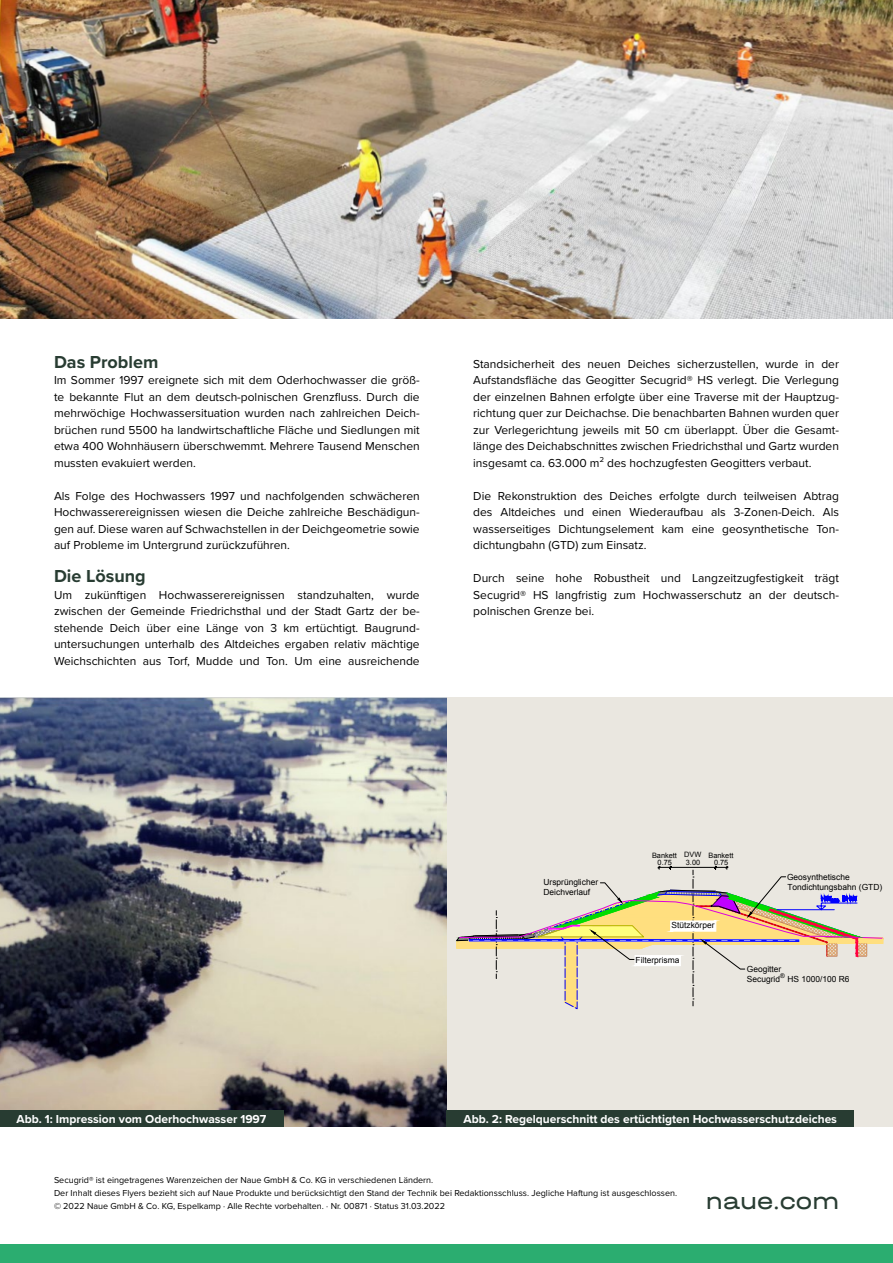
<style>
.page{position:relative;width:893px;height:1263px;background:#fff}
.page>*{position:absolute;margin:0;border:0;box-sizing:border-box;transform-origin:0 0}
.t1{font:24px "Halvar Breit";color:#283c32}
.t2{font:700 18px "Proxima Nova";color:#283c32}
.t3{font:12px/16.5px "Proxima Nova";color:#000;text-align:justify}
.t4{font:700 12px "Proxima Nova";color:#fff}
.t5{font:9px/13px "Proxima Nova";color:#000}
.t6{font:8.4px/10.2px "Arial";color:#000}
.t7{font:7.35px/7.6px "Arial";color:#000;text-align:center}
</style>
<div class="page">
<div style="left:446px;top:698px;width:447px;height:429px;background:#eae7e0"></div>
<div style="left:0;top:1245px;width:893px;height:18px;background:#2bad70"></div>
<img style="left:0;top:0;width:893px;height:318px">
<img style="left:0;top:698px;width:446px;height:429px">
<div style="left:0;top:1110px;width:284px;height:17px;background:#283c32"></div>
<div style="left:446px;top:1110px;width:408px;height:17px;background:#283c32"></div>
<svg style="left:456px;top:865px;width:428px;height:145px"></svg>
<h2 class="t2" style="left:54px;top:348px;width:106px">Das Problem</h2>
<p class="t3" style="left:54px;top:371px;width:367px">Im Sommer 1997 ereignete sich mit dem Oderhochwasser die größ&shy;te bekannte Flut an dem deutsch-polnischen Grenzfluss. Durch die mehrwöchige Hochwassersituation wurden nach zahlreichen Deich&shy;brüchen rund 5500 ha landwirtschaftliche Fläche und Siedlungen mit etwa 400 Wohnhäusern überschwemmt. Mehrere Tausend Menschen mussten evakuiert werden.</p>
<p class="t3" style="left:54px;top:487px;width:367px">Als Folge des Hochwassers 1997 und nachfolgenden schwächeren Hochwasserereignissen wiesen die Deiche zahlreiche Beschädigun&shy;gen auf. Diese waren auf Schwachstellen in der Deichgeometrie sowie auf Probleme im Untergrund zurückzuführen.</p>
<h2 class="t2" style="left:54px;top:563px;width:93px">Die Lösung</h2>
<p class="t3" style="left:54px;top:586px;width:367px">Um zukünftigen Hochwasserereignissen standzuhalten, wurde zwischen der Gemeinde Friedrichsthal und der Stadt Gartz der be&shy;stehende Deich über eine Länge von 3 km ertüchtigt. Baugrund&shy;untersuchungen unterhalb des Altdeiches ergaben relativ mächtige Weichschichten aus Torf, Mudde und Ton. Um eine ausreichende</p>
<p class="t3" style="left:473px;top:355px;width:367px">Standsicherheit des neuen Deiches sicherzustellen, wurde in der Aufstandsfläche das Geogitter Secugrid® HS verlegt. Die Verlegung der einzelnen Bahnen erfolgte über eine Traverse mit der Hauptzug&shy;richtung quer zur Deichachse. Die benachbarten Bahnen wurden quer zur Verlegerichtung jeweils mit 50 cm überlappt. Über die Gesamt&shy;länge des Deichabschnittes zwischen Friedrichsthal und Gartz wurden insgesamt ca. 63.000 m² des hochzugfesten Geogitters verbaut.</p>
<p class="t3" style="left:473px;top:487px;width:367px">Die Rekonstruktion des Deiches erfolgte durch teilweisen Abtrag des Altdeiches und einen Wiederaufbau als 3-Zonen-Deich. Als wasserseitiges Dichtungselement kam eine geosynthetische Ton&shy;dichtungbahn (GTD) zum Einsatz.</p>
<p class="t3" style="left:473px;top:569px;width:367px">Durch seine hohe Robustheit und Langzeitzugfestigkeit trägt Secugrid® HS langfristig zum Hochwasserschutz an der deutsch&shy;polnischen Grenze bei.</p>
<p class="t6" style="left:543px;top:877px;width:56px">Ursprünglicher<br>Deichverlauf</p>
<p class="t7" style="left:652px;top:851px;width:26px">Bankett<br>0.75</p>
<p class="t7" style="left:684px;top:851px;width:19px;text-align:left">DVW<br>3.00</p>
<p class="t7" style="left:708px;top:851px;width:26px">Bankett<br>0.75</p>
<p class="t6" style="left:671px;top:920px;width:45px">Stützkörper</p>
<p class="t6" style="left:636px;top:955px;width:45px">Filterprisma</p>
<p class="t6" style="left:787px;top:872px;width:97px">Geosynthetische<br>Tondichtungsbahn (GTD)</p>
<p class="t6" style="left:747px;top:964px;width:104px">Geogitter<br>Secugrid<sup>®</sup> HS 1000/100 R6</p>
<p class="t4" style="left:17px;top:1110px;width:251px">Abb. 1: Impression vom Oderhochwasser 1997</p>
<p class="t4" style="left:463px;top:1110px;width:375px">Abb. 2: Regelquerschnitt des ertüchtigten Hochwasserschutzdeiches</p>
<p class="t5" style="left:54px;top:1173px;width:625px">Secugrid® ist eingetragenes Warenzeichen der Naue GmbH &amp; Co. KG in verschiedenen Ländern.<br>Der Inhalt dieses Flyers bezieht sich auf Naue Produkte und berücksichtigt den Stand der Technik bei Redaktionsschluss. Jegliche Haftung ist ausgeschlossen. © 2022 Naue GmbH &amp; Co. KG, Espelkamp · Alle Rechte vorbehalten. · Nr. 00871 · Status 31.03.2022</p>
<h1 class="t1" style="left:706px;top:1186px;width:135px">naue.com</h1>
</div>
